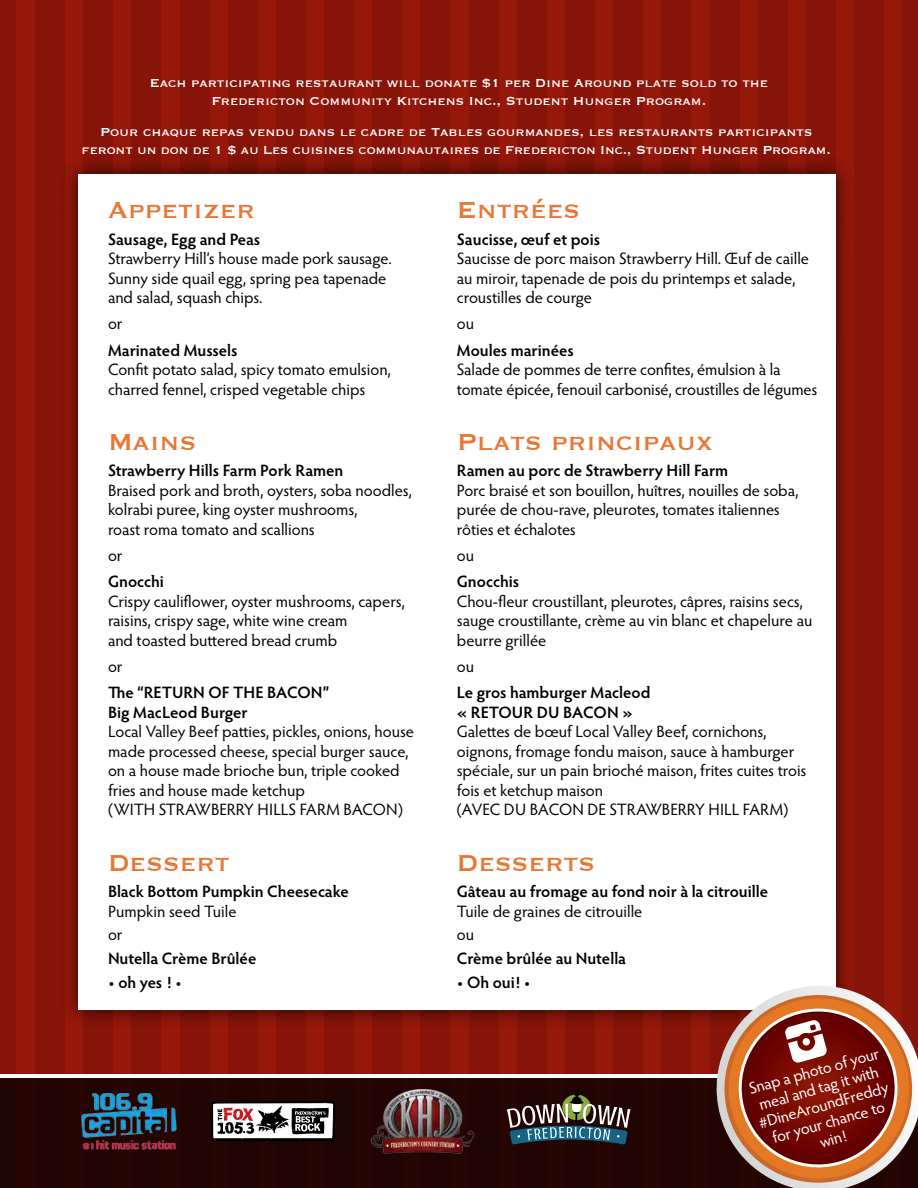
<style>
.page{position:relative;width:918px;height:1188px;background:#95180a}
.page>*{position:absolute;margin:0;border:0;box-sizing:border-box;transform-origin:0 0}
.t1{font:30px "Copperplate";color:#e87734}
.t2{font:16.5px/19.5px "Hypatia Sans Pro";letter-spacing:-.005em;color:#000}
.t3{font:600 16.5px/19.5px "Hypatia Sans Pro";color:#000}
.t4{font:16.2px/17.7px "Hypatia Sans Pro";color:#fff;text-align:center}
.t5{font:15px/18px "Copperplate";color:#fff;text-align:center}
</style>
<div class="page">
<div style="left:0;top:0;width:16px;height:1188px;background:#861408"></div>
<div style="left:35px;top:0;width:30px;height:1188px;background:#861408"></div>
<div style="left:83px;top:0;width:30px;height:1188px;background:#861408"></div>
<div style="left:132px;top:0;width:29px;height:1188px;background:#861408"></div>
<div style="left:180px;top:0;width:29px;height:1188px;background:#861408"></div>
<div style="left:228px;top:0;width:30px;height:1188px;background:#861408"></div>
<div style="left:276px;top:0;width:30px;height:1188px;background:#861408"></div>
<div style="left:324px;top:0;width:30px;height:1188px;background:#861408"></div>
<div style="left:372px;top:0;width:30px;height:1188px;background:#861408"></div>
<div style="left:469px;top:0;width:29px;height:1188px;background:#861408"></div>
<div style="left:421px;top:0;width:29px;height:1188px;background:#861408"></div>
<div style="left:517px;top:0;width:30px;height:1188px;background:#861408"></div>
<div style="left:565px;top:0;width:30px;height:1188px;background:#861408"></div>
<div style="left:613px;top:0;width:30px;height:1188px;background:#861408"></div>
<div style="left:662px;top:0;width:29px;height:1188px;background:#861408"></div>
<div style="left:758px;top:0;width:30px;height:1188px;background:#861408"></div>
<div style="left:710px;top:0;width:29px;height:1188px;background:#861408"></div>
<div style="left:806px;top:0;width:30px;height:1188px;background:#861408"></div>
<div style="left:854px;top:0;width:30px;height:1188px;background:#861408"></div>
<div style="left:902px;top:0;width:16px;height:1188px;background:#861408"></div>
<img style="left:68px;top:149px;width:780px;height:885px">
<div style="left:78px;top:174px;width:758px;height:835px;background:#fff"></div>
<div style="left:0;top:1075px;width:918px;height:113px;background:#210502"></div>
<svg style="left:213px;top:1101px;width:122px;height:40px;background:#958d8d"></svg>
<img style="left:46px;top:1057px;width:167px;height:93px">
<img style="left:371px;top:1089px;width:104px;height:65px">
<svg style="left:507px;top:1092px;width:124px;height:53px"></svg>
<hr style="left:0;top:1074px;width:912px;height:3px;background:#fff">
<svg style="left:705px;top:985px;width:213px;height:203px"></svg>
<p class="t5" style="left:150px;top:73px;width:620px">Each participating restaurant will donate $1 per Dine Around plate sold to the<br>Fredericton Community Kitchens Inc., Student Hunger Program.</p>
<p class="t5" style="left:82px;top:122px;width:751px">Pour chaque repas vendu dans le cadre de Tables gourmandes, les restaurants participants feront un don de 1 $ au Les cuisines communautaires de Fredericton Inc., Student Hunger Program.</p>
<h1 class="t1" style="left:108px;top:191px;width:148px">Appetizer</h1>
<p class="t3" style="left:108px;top:229px;width:154px">Sausage, Egg and Peas</p>
<p class="t2" style="left:108px;top:248px;width:285px">Strawberry Hill’s house made pork sausage.<br>Sunny side quail egg, spring pea tapenade and salad, squash chips.</p>
<p class="t2" style="left:108px;top:313px;width:16px">or</p>
<p class="t3" style="left:108px;top:340px;width:131px">Marinated Mussels</p>
<p class="t2" style="left:108px;top:359px;width:284px">Confit potato salad, spicy tomato emulsion, charred fennel, crisped vegetable chips</p>
<h1 class="t1" style="left:108px;top:422px;width:90px">Mains</h1>
<p class="t3" style="left:108px;top:460px;width:237px">Strawberry Hills Farm Pork Ramen</p>
<p class="t2" style="left:108px;top:480px;width:305px">Braised pork and broth, oysters, soba noodles, kolrabi puree, king oyster mushrooms,<br>roast roma tomato and scallions</p>
<p class="t2" style="left:108px;top:545px;width:16px">or</p>
<p class="t3" style="left:108px;top:571px;width:58px">Gnocchi</p>
<p class="t2" style="left:108px;top:591px;width:298px">Crispy cauliflower, oyster mushrooms, capers, raisins, crispy sage, white wine cream<br>and toasted buttered bread crumb</p>
<p class="t2" style="left:108px;top:656px;width:16px">or</p>
<p class="t3" style="left:108px;top:682px;width:223px">The “RETURN OF THE BACON”<br>Big MacLeod Burger</p>
<p class="t2" style="left:108px;top:722px;width:308px">Local Valley Beef patties, pickles, onions, house made processed cheese, special burger sauce, on a house made brioche bun, triple cooked fries and house made ketchup<br>(WITH STRAWBERRY HILLS FARM BACON)</p>
<h1 class="t1" style="left:108px;top:843px;width:123px">Dessert</h1>
<p class="t3" style="left:108px;top:881px;width:242px">Black Bottom Pumpkin Cheesecake</p>
<p class="t2" style="left:108px;top:899px;width:130px;line-height:23.9px">Pumpkin seed Tuile or</p>
<p class="t3" style="left:108px;top:948px;width:150px">Nutella Crème Brûlée</p>
<p class="t3" style="left:108px;top:972px;width:76px">• oh yes ! •</p>
<h1 class="t1" style="left:457px;top:191px;width:125px">Entrées</h1>
<p class="t3" style="left:457px;top:229px;width:145px">Saucisse, œuf et pois</p>
<p class="t2" style="left:457px;top:248px;width:354px">Saucisse de porc maison Strawberry Hill. Œuf de caille au miroir, tapenade de pois du printemps et salade, croustilles de courge</p>
<p class="t2" style="left:457px;top:313px;width:19px">ou</p>
<p class="t3" style="left:457px;top:340px;width:118px">Moules marinées</p>
<p class="t2" style="left:457px;top:359px;width:362px">Salade de pommes de terre confites, émulsion à la tomate épicée, fenouil carbonisé, croustilles de légumes</p>
<h1 class="t1" style="left:457px;top:422px;width:257px">Plats principaux</h1>
<p class="t3" style="left:457px;top:460px;width:273px">Ramen au porc de Strawberry Hill Farm</p>
<p class="t2" style="left:457px;top:480px;width:343px">Porc braisé et son bouillon, huîtres, nouilles de soba, purée de chou-rave, pleurotes, tomates italiennes rôties et échalotes</p>
<p class="t2" style="left:457px;top:545px;width:19px">ou</p>
<p class="t3" style="left:457px;top:571px;width:64px">Gnocchis</p>
<p class="t2" style="left:457px;top:591px;width:357px">Chou-fleur croustillant, pleurotes, câpres, raisins secs, sauge croustillante, crème au vin blanc et chapelure au beurre grillée</p>
<p class="t2" style="left:457px;top:656px;width:19px">ou</p>
<p class="t3" style="left:457px;top:682px;width:195px">Le gros hamburger Macleod « RETOUR DU BACON »</p>
<p class="t2" style="left:457px;top:722px;width:351px">Galettes de bœuf Local Valley Beef, cornichons, oignons, fromage fondu maison, sauce à hamburger spéciale, sur un pain brioché maison, frites cuites trois fois et ketchup maison<br>(AVEC DU BACON DE STRAWBERRY HILL FARM)</p>
<h1 class="t1" style="left:457px;top:843px;width:140px">Desserts</h1>
<p class="t3" style="left:457px;top:881px;width:313px">Gâteau au fromage au fond noir à la citrouille</p>
<p class="t2" style="left:457px;top:899px;width:187px;line-height:23.9px">Tuile de graines de citrouille ou</p>
<p class="t3" style="left:457px;top:948px;width:171px">Crème brûlée au Nutella</p>
<p class="t3" style="left:457px;top:972px;width:75px">• Oh oui! •</p>
<p class="t4" style="left:747px;top:1080px;width:136px;rotate:-16deg">Snap a photo of your meal and tag it with #DineAroundFreddy for your chance to win!</p>
</div>
